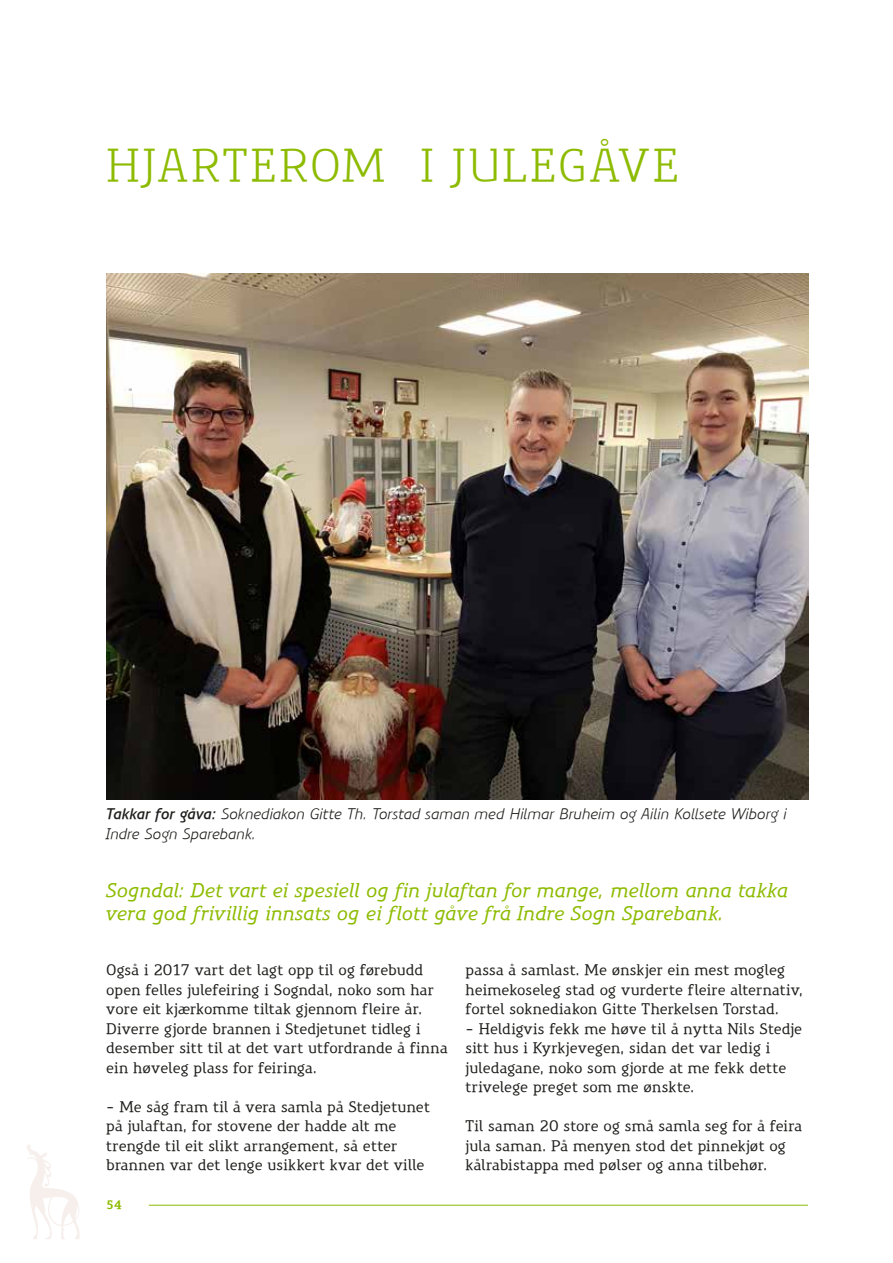
<style>
.page{position:relative;width:893px;height:1263px;background:#fff}
.page>*{position:absolute;margin:0;border:0;box-sizing:border-box;transform-origin:0 0}
.t1{font:45px "Precious Serif";letter-spacing:.05em;color:#8dbb00}
.t2{font:italic 500 19.5px/23.4px "Precious Serif";letter-spacing:-.005em;color:#8dbb00}
.t3{font:500 15px/19.5px "Precious Serif";letter-spacing:.005em;color:#1d1d1b}
.t4{font:italic 15px/19.5px "Precious Sans";letter-spacing:.005em;color:#1d1d1b}
.t5{font:700 12px "Precious Serif";color:#8dbb00}
.s1{font-weight:600}
</style>
<div class="page">
<hr style="left:149px;top:1205px;width:659px;height:1px;background:#8dbb00">
<svg style="left:27px;top:1145px;width:53px;height:94px"></svg>
<img style="left:106px;top:273px;width:702px;height:527px">
<h1 class="t1" style="left:106px;top:136px;width:574px">HJARTEROM I JULEGÅVE</h1>
<p class="t4" style="left:106px;top:804px;width:682px"><span class="s1">Takkar for gåva:</span> Soknediakon Gitte Th. Torstad saman med Hilmar Bruheim og Ailin Kollsete Wiborg i<br>Indre Sogn Sparebank.</p>
<h2 class="t2" style="left:106px;top:878px;width:683px">Sogndal: Det vart ei spesiell og fin julaftan for mange, mellom anna takka vera god frivillig innsats og ei flott gåve frå Indre Sogn Sparebank.</h2>
<p class="t3" style="left:106px;top:960px;width:343px">Også i 2017 vart det lagt opp til og førebudd open felles julefeiring i Sogndal, noko som har vore eit kjærkomme tiltak gjennom fleire år.<br>Diverre gjorde brannen i Stedjetunet tidleg i desember sitt til at det vart utfordrande å finna ein høveleg plass for feiringa.</p>
<p class="t3" style="left:106px;top:1097px;width:325px">- Me såg fram til å vera samla på Stedjetunet på julaftan, for stovene der hadde alt me trengde til eit slikt arrangement, så etter brannen var det lenge usikkert kvar det ville</p>
<p class="t5" style="left:106px;top:1197px;width:17px">54</p>
<p class="t3" style="left:466px;top:960px;width:339px">passa å samlast. Me ønskjer ein mest mogleg heimekoseleg stad og vurderte fleire alternativ, fortel soknediakon Gitte Therkelsen Torstad.</p>
<p class="t3" style="left:466px;top:1019px;width:338px">- Heldigvis fekk me høve til å nytta Nils Stedje sitt hus i Kyrkjevegen, sidan det var ledig i juledagane, noko som gjorde at me fekk dette trivelege preget som me ønskte.</p>
<p class="t3" style="left:466px;top:1116px;width:338px">Til saman 20 store og små samla seg for å feira jula saman. På menyen stod det pinnekjøt og kålrabistappa med pølser og anna tilbehør.</p>
</div>
